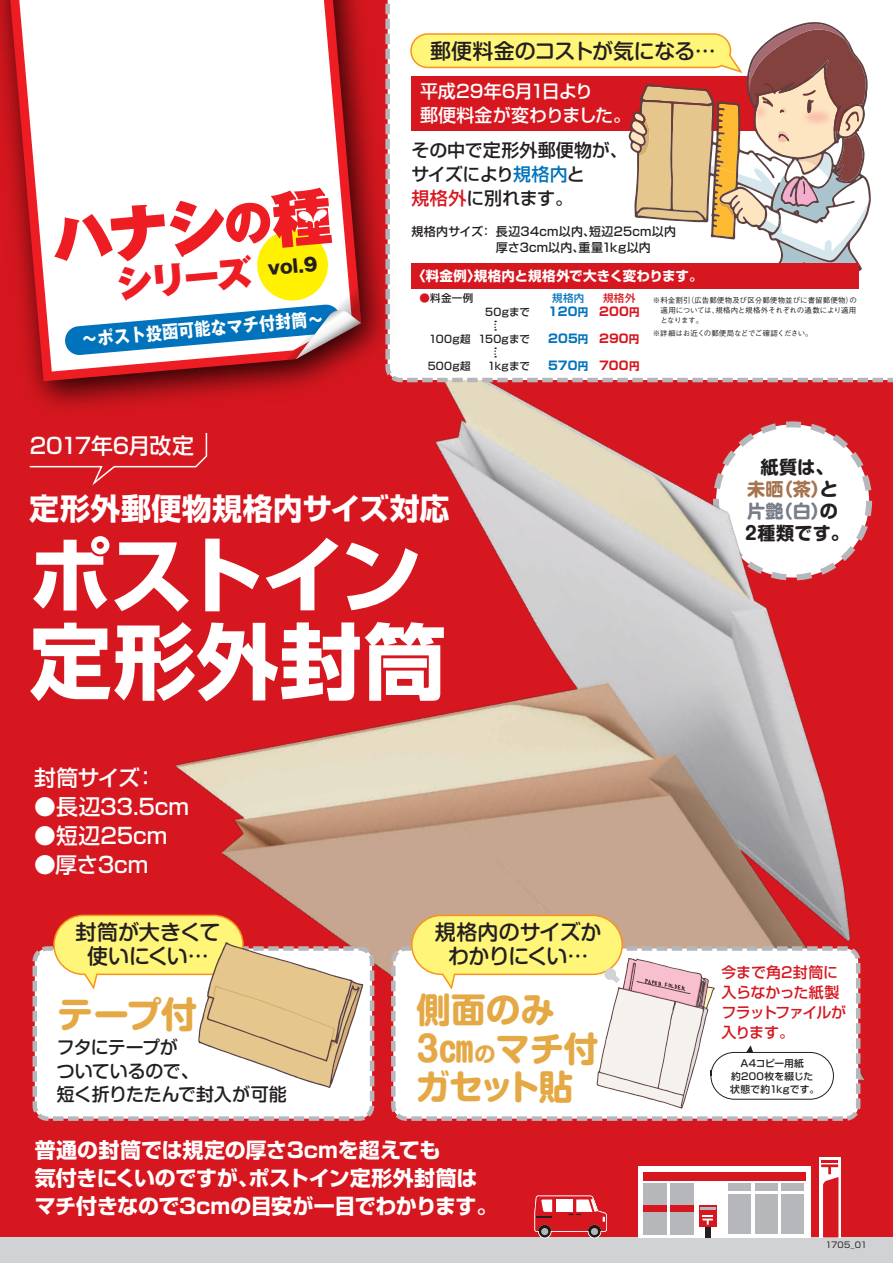
<style>
.page{position:relative;width:893px;height:1263px;background:#d7171f}
.page>*{position:absolute;margin:0;border:0;box-sizing:border-box;transform-origin:0 0}
.t1{font:700 82.5px/86.7px "Shin Go Pro";letter-spacing:-.005em;color:#fff}
.t2{font:700 36px "Shin M Go Pro";color:#e4a945}
.t3{font:900 36px "Gothic MB101 Pro";color:#ee1d23}
.t4{font:700 34.65px/38.4px "Shin M Go Pro";letter-spacing:-.01em;color:#e4a945}
.t5{font:700 30px "Shin Go Pro";letter-spacing:.01em;color:#fff}
.t6{font:500 21.75px "Shin Go Pro";letter-spacing:-.01em;color:#fff}
.t7{font:700 21px/27.9px "Shin Go Pro";letter-spacing:-.01em;color:#fff}
.t8{font:500 21px/24px "Shin M Go Pro";letter-spacing:-.015em;color:#231f20;text-align:center}
.t9{font:700 18.15px/21.9px "Shin M Go Pro";letter-spacing:.02em;color:#231f20;text-align:center}
.t10{font:500 18px/24px "Shin Go Pro";letter-spacing:-.01em;color:#231f20}
.t11{font:500 18px/24px "Shin M Go Pro";letter-spacing:-.02em;color:#231f20}
.t12{font:500 18px/24px "Shin Go Pro";letter-spacing:-.01em;color:#fff}
.t13{font:700 18px "Gothic MB101 Pro";color:#fff;scale:.9 1}
.t14{font:800 18px "Gothic MB101 Pro";color:#231f20}
.t15{font:500 15px/20px "Shin Go Pro";letter-spacing:-.03em;color:#d7171f}
.t16{font:700 13.5px "Shin Go Pro";letter-spacing:.01em;color:#fff}
.t17{font:500 12px/15.9px "Shin Go Pro";letter-spacing:.02em;color:#231f20}
.t18{font:700 12px "Shin Go Pro";letter-spacing:.015em;color:#0073bc}
.t19{font:500 10.5px "Shin Go Pro";letter-spacing:.02em;color:#231f20}
.t20{font:500 10.5px "Shin Go Pro";color:#0073bc}
.t21{font:500 10.5px "Shin Go Pro";color:#d7171f}
.t22{font:500 9.75px/12.9px "Shin Go Pro";letter-spacing:.025em;color:#231f20;text-align:center}
.t23{font:8.25px "Shin Go Pro";letter-spacing:-.02em;color:#231f20}
.t24{font:500 7.5px/9.9px "Gothic BBB Pro";letter-spacing:-.01em;color:#231f20;text-align:justify}
.s1{color:#0073bc}
.s2{color:#d7171f}
.s3{font-size:10.5px}
.s4{font-size:10.5px;color:#d7171f}
.s5{font-size:21px}
.s6{color:#a6744f}
.s7{color:#797c89}
</style>
<div class="page">
<img style="left:58px;top:382px;width:835px;height:855px">
<div style="left:399px;top:0;width:494px;height:382px;background:#fff"></div>
<div style="left:0;top:1237px;width:893px;height:26px;background:#d1d2d4"></div>
<div style="left:638px;top:1166px;width:173px;height:71px;background:#fff"></div>
<div style="left:643px;top:1172px;width:163px;height:9px;background:#d7171f"></div>
<div style="left:643px;top:1183px;width:24px;height:22px;background:#b6b7bb"></div>
<div style="left:670px;top:1183px;width:24px;height:22px;background:#b6b7bb"></div>
<div style="left:670px;top:1205px;width:24px;height:7px;background:#d7171f"></div>
<div style="left:643px;top:1205px;width:24px;height:7px;background:#d7171f"></div>
<div style="left:643px;top:1212px;width:24px;height:22px;background:#b6b7bb"></div>
<div style="left:670px;top:1212px;width:24px;height:22px;background:#b6b7bb"></div>
<div style="left:781px;top:1183px;width:23px;height:8px;background:#b6b7bb"></div>
<div style="left:755px;top:1195px;width:22px;height:39px;background:#b6b7bb"></div>
<div style="left:728px;top:1195px;width:23px;height:39px;background:#b6b7bb"></div>
<div style="left:781px;top:1195px;width:23px;height:39px;background:#b6b7bb"></div>
<div style="left:755px;top:1183px;width:22px;height:8px;background:#b6b7bb"></div>
<div style="left:728px;top:1183px;width:23px;height:8px;background:#b6b7bb"></div>
<div style="left:699px;top:1205px;width:17px;height:22px;background:#d7171f"></div>
<div style="left:705px;top:1227px;width:5px;height:10px;background:#231f20"></div>
<hr style="left:700px;top:1207px;width:15px;height:3px;background:#b6b7bb">
<svg style="left:702px;top:1215px;width:11px;height:10px"></svg>
<svg style="left:819px;top:1156px;width:21px;height:81px"></svg>
<hr style="left:821px;top:1160px;width:17px;height:3px;background:#d7171f">
<svg style="left:821px;top:1164px;width:17px;height:73px"></svg>
<div style="left:588px;top:1225px;width:13px;height:13px;border:2px solid #fff;border-radius:50%"></div>
<div style="left:538px;top:1225px;width:13px;height:13px;border:2px solid #fff;border-radius:50%"></div>
<svg style="left:534px;top:1195px;width:74px;height:37px"></svg>
<svg style="left:589px;top:1226px;width:11px;height:11px"></svg>
<div style="left:591px;top:1228px;width:7px;height:7px;background:#b6b7bb;border-radius:50%"></div>
<svg style="left:539px;top:1226px;width:12px;height:11px"></svg>
<div style="left:541px;top:1228px;width:7px;height:7px;background:#b6b7bb;border-radius:50%"></div>
<svg style="left:29px;top:431px;width:428px;height:281px"></svg>
<div style="left:35px;top:948px;width:337px;height:170px;background:#fff;border-radius:13px"></div>
<div style="left:33px;top:946px;width:341px;height:175px;border:4px dashed #b6b7bb;border-radius:13px"></div>
<div style="left:393px;top:948px;width:465px;height:170px;background:#fff;border-radius:13px"></div>
<div style="left:391px;top:946px;width:469px;height:175px;border:4px dashed #b6b7bb;border-radius:13px"></div>
<img style="left:0;top:0;width:399px;height:420px">
<svg style="left:8px;top:0;width:353px;height:381px;background:#ecbfc1"></svg>
<div style="left:412px;top:263px;width:447px;height:25px;background:#d7171f"></div>
<svg style="left:409px;top:22px;width:462px;height:260px"></svg>
<div style="left:54px;top:915px;width:189px;height:59px;background:#fff578;border-radius:29px"></div>
<div style="left:53px;top:915px;width:191px;height:60px;border:2px solid #f7931d;border-radius:29px"></div>
<div style="left:412px;top:915px;width:210px;height:59px;background:#fff578;border-radius:29px"></div>
<div style="left:411px;top:915px;width:212px;height:60px;border:2px solid #f7931d;border-radius:29px"></div>
<svg style="left:58px;top:763px;width:133px;height:116px"></svg>
<svg style="left:198px;top:942px;width:166px;height:146px"></svg>
<svg style="left:597px;top:958px;width:237px;height:151px"></svg>
<svg style="left:494px;top:321px;width:2px;height:10px"></svg>
<svg style="left:494px;top:347px;width:2px;height:10px"></svg>
<svg style="left:51px;top:186px;width:310px;height:174px;background:#d4d9d2"></svg>
<h3 class="t8" style="left:430px;top:36px;width:287px">郵便料金のコストが気になる…</h3>
<h2 class="t3" style="left:114px;top:254px;width:138px;rotate:-5deg">シリーズ</h2>
<h3 class="t13" style="left:80px;top:325px;width:271px;rotate:-5deg">～ポスト投函可能なマチ付封筒～</h3>
<h3 class="t14" style="left:267px;top:253px;width:51px;rotate:-5deg">vol.9</h3>
<h3 class="t12" style="left:420px;top:77px;width:213px">平成29年6月1日より<br>郵便料金が変わりました。</h3>
<h3 class="t10" style="left:412px;top:136px;width:218px">その中で定形外郵便物が、サイズにより<span class="s1">規格内</span>と<br><span class="s2">規格外</span>に別れます。</h3>
<h3 class="t17" style="left:496px;top:222px;width:182px;text-indent:-84px">規格内サイズ： 長辺34cm以内、短辺25cm以内厚さ3cm以内、重量1kg以内</h3>
<h3 class="t16" style="left:412px;top:265px;width:292px">〈料金例〉規格内と規格外で大きく変わります。</h3>
<h3 class="t19" style="left:419px;top:290px;width:56px"><span class="s2">●</span>料金一例</h3>
<h3 class="t20" style="left:552px;top:290px;width:34px">規格内</h3>
<h3 class="t21" style="left:603px;top:290px;width:34px">規格外</h3>
<h3 class="t19" style="left:485px;top:304px;width:46px">50gまで</h3>
<h3 class="t18" style="left:548px;top:302px;width:93px">120<span class="s3">円</span> <span class="s2">200</span><span class="s4">円</span></h3>
<h3 class="t19" style="left:429px;top:330px;width:103px">100g超 150gまで</h3>
<h3 class="t18" style="left:548px;top:329px;width:93px">205<span class="s3">円</span> <span class="s2">290</span><span class="s4">円</span></h3>
<h3 class="t19" style="left:428px;top:357px;width:44px">500g超</h3>
<h3 class="t19" style="left:488px;top:357px;width:44px">1kgまで</h3>
<h3 class="t18" style="left:548px;top:356px;width:93px">570<span class="s3">円</span> <span class="s2">700</span><span class="s4">円</span></h3>
<p class="t24" style="left:660px;top:294px;width:198px;text-indent:-8px">※料金割引（広告郵便物及び区分郵便物並びに書留郵便物）の適用については、規格内と規格外それぞれの通数により適用となります。</p>
<p class="t24" style="left:653px;top:327px;width:161px">※詳細はお近くの郵便局などでご確認ください。</p>
<h3 class="t6" style="left:30px;top:428px;width:166px">2017年6月改定</h3>
<h3 class="t5" style="left:29px;top:485px;width:422px">定形外郵便物規格内サイズ対応</h3>
<h1 class="t1" style="left:29px;top:523px;width:418px">ポストイン定形外封筒</h1>
<h3 class="t6" style="left:34px;top:759px;width:124px">封筒サイズ：</h3>
<h3 class="t6" style="left:34px;top:788px;width:156px">●長辺33.5cm</h3>
<h3 class="t6" style="left:34px;top:817px;width:135px">●短辺25cm</h3>
<h3 class="t6" style="left:34px;top:846px;width:116px">●厚さ3cm</h3>
<h3 class="t8" style="left:76px;top:918px;width:146px">封筒が大きくて使いにくい…</h3>
<h3 class="t8" style="left:435px;top:918px;width:168px">規格内のサイズかわかりにくい…</h3>
<h2 class="t2" style="left:57px;top:984px;width:141px">テープ付</h2>
<h3 class="t11" style="left:57px;top:1032px;width:231px">フタにテープが<br>ついているので、<br>短く折りたたんで封入が可能</h3>
<h3 class="t4" style="left:410px;top:987px;width:190px">側面のみ<br>３㎝<span class="s5">の</span>マチ付ガセット貼</h3>
<h3 class="t7" style="left:35px;top:1134px;width:464px">普通の封筒では規定の厚さ3cmを超えても<br>気付きにくいのですが、ポストイン定形外封筒はマチ付きなので3cmの目安が一目でわかります。</h3>
<h3 class="t9" style="left:745px;top:454px;width:105px">紙質は、<br><span class="s6">未晒（茶）</span>と<span class="s7">片艶（白）</span>の<br>2種類です。</h3>
<h3 class="t15" style="left:721px;top:960px;width:126px">今まで角2封筒に入らなかった紙製フラットファイルが入ります。</h3>
<h3 class="t22" style="left:730px;top:1055px;width:91px">A4コピー用紙約200枚を綴じた状態で約1kgです。</h3>
<p class="t23" style="left:825px;top:1238px;width:43px">1705_01</p>
</div>
